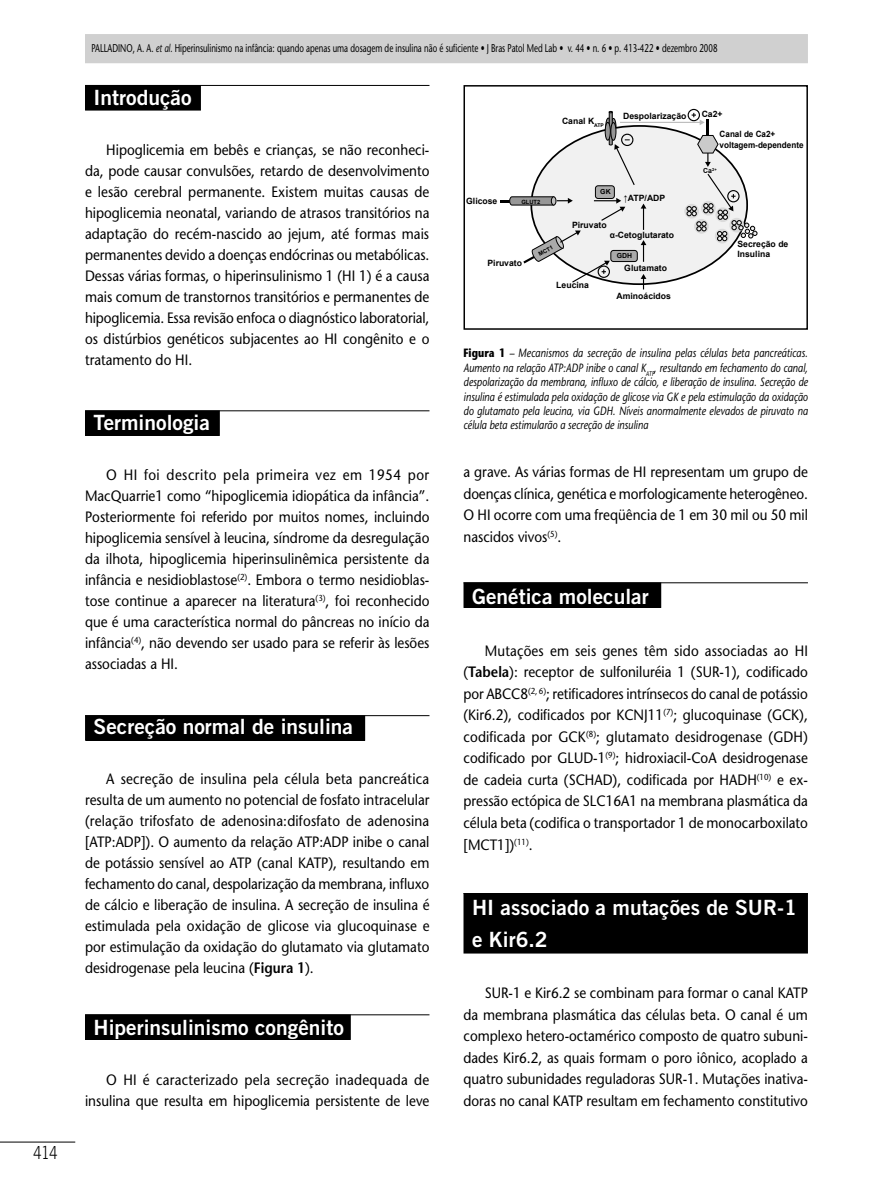
<style>
.page{position:relative;width:893px;height:1191px;background:#fff}
.page>*{position:absolute;margin:0;border:0;box-sizing:border-box;transform-origin:0 0}
.t1{font:21px/31.3px "Trade Gothic LT Std Bd 2";color:#fff}
.t2{font:300 18px "Trade Gothic LT Std";color:#000;scale:.8 1}
.t3{font:500 15px/21px "Stone Sans Std";color:#000;text-align:justify;scale:.9 1}
.t4{font:italic 500 12px/14.4px "Stone Sans Std";color:#000;text-align:justify;scale:.8 1}
.t5{font:500 11.25px "Stone Sans Std";color:#000;scale:.7 1}
.t6{font:700 8.7px/10.4px "Arial";color:#000}
.t7{font:700 8.7px/10.4px "Arial";color:#000;scale:.94 1}
.t8{font:700 6.9px "Arial";color:#000}
.t9{font:700 5.7px "Arial";color:#000}
.s1{font-style:italic}
.s2{font-weight:600}
.s3{font-weight:700;font-style:normal}
</style>
<div class="page">
<div style="left:86px;top:35px;width:721px;height:27px;background:#d0d0d0"></div>
<div style="left:85px;top:34px;width:723px;height:29px;border:2px solid #d0d0d0"></div>
<hr style="left:0;top:1141px;width:75px;height:1px;background:#000">
<div style="left:464px;top:894px;width:343px;height:58px;background:#000"></div>
<div style="left:463px;top:893px;width:345px;height:60px;border:2px solid #000"></div>
<hr style="left:463px;top:893px;width:345px;height:1px;background:#000">
<div style="left:464px;top:583px;width:196px;height:24px;background:#000"></div>
<div style="left:463px;top:582px;width:198px;height:26px;border:2px solid #000"></div>
<hr style="left:463px;top:582px;width:345px;height:1px;background:#000">
<div style="left:86px;top:1015px;width:264px;height:24px;background:#000"></div>
<div style="left:85px;top:1014px;width:266px;height:26px;border:2px solid #000"></div>
<hr style="left:85px;top:1014px;width:344px;height:1px;background:#000">
<div style="left:86px;top:716px;width:278px;height:24px;background:#000"></div>
<div style="left:85px;top:715px;width:280px;height:26px;border:2px solid #000"></div>
<hr style="left:85px;top:715px;width:344px;height:1px;background:#000">
<div style="left:86px;top:411px;width:133px;height:24px;background:#000"></div>
<div style="left:85px;top:410px;width:135px;height:26px;border:2px solid #000"></div>
<hr style="left:85px;top:410px;width:344px;height:1px;background:#000">
<div style="left:86px;top:86px;width:114px;height:24px;background:#000"></div>
<div style="left:85px;top:85px;width:116px;height:26px;border:2px solid #000"></div>
<hr style="left:85px;top:85px;width:344px;height:1px;background:#000">
<div style="left:463px;top:85px;width:345px;height:245px;border:2px solid #000"></div>
<div style="left:605px;top:118px;width:6px;height:18px;border:1px solid #000;border-radius:50%"></div>
<div style="left:531px;top:126px;width:216px;height:158px;background:#f1f1f1;border-radius:50%"></div>
<div style="left:595px;top:186px;width:19px;height:12px;background:#aaa;border-radius:3px"></div>
<div style="left:595px;top:185px;width:20px;height:14px;border:1px solid #000;border-radius:3px"></div>
<div style="left:611px;top:250px;width:26px;height:11px;background:#aaa;border-radius:3px"></div>
<div style="left:611px;top:250px;width:26px;height:12px;border:1px solid #000;border-radius:3px"></div>
<div style="left:605px;top:122px;width:5px;height:18px;background:#959595;border-radius:50%"></div>
<div style="left:605px;top:122px;width:6px;height:18px;border:1px solid #000;border-radius:50%"></div>
<svg style="left:684px;top:204px;width:15px;height:14px"></svg>
<svg style="left:715px;top:229px;width:14px;height:14px"></svg>
<svg style="left:641px;top:274px;width:5px;height:15px"></svg>
<svg style="left:641px;top:240px;width:5px;height:22px"></svg>
<svg style="left:641px;top:204px;width:5px;height:26px"></svg>
<svg style="left:500px;top:196px;width:73px;height:9px"></svg>
<svg style="left:594px;top:198px;width:31px;height:23px"></svg>
<hr style="left:620px;top:122px;width:80px;height:1px;background:#bcbcbc">
<svg style="left:687px;top:174px;width:70px;height:67px"></svg>
<svg style="left:523px;top:230px;width:87px;height:53px"></svg>
<div style="left:688px;top:109px;width:12px;height:12px;border:1px solid #000;border-radius:50%"></div>
<svg style="left:692px;top:113px;width:27px;height:54px"></svg>
<svg style="left:609px;top:111px;width:26px;height:74px"></svg>
<p class="t2" style="left:33px;top:1141px;width:32px">414</p>
<p class="t5" style="left:92px;top:42px;width:13px">Palladino</p>
<p class="t5" style="left:133px;top:42px;width:837px">, A. A. <span class="s1">et al.</span> Hiperinsulinismo na infância: quando apenas uma dosagem de insulina não é suficiente • J Bras Patol Med Lab • v. 44 • n. 6 • p. 413-422 • dezembro 2008</p>
<h1 class="t1" style="left:94px;top:81px;width:100px">Introdução</h1>
<p class="t3" style="left:85px;top:139px;width:384px;text-indent:21px">Hipoglicemia em bebês e crianças, se não reconheci&shy;da, pode causar convulsões, retardo de desenvolvimento e lesão cerebral permanente. Existem muitas causas de hipoglicemia neonatal, variando de atrasos transitórios na adaptação do recém-nascido ao jejum, até formas mais permanentes devido a doenças endócrinas ou metabólicas.<br>Dessas várias formas, o hiperinsulinismo 1 (HI 1) é a causa mais comum de transtornos transitórios e permanentes de hipoglicemia. Essa revisão enfoca o diagnóstico laboratorial, os distúrbios genéticos subjacentes ao HI congênito e o tratamento do HI.</p>
<h1 class="t1" style="left:94px;top:406px;width:118px">Terminologia</h1>
<p class="t3" style="left:85px;top:464px;width:384px;text-indent:21px">O HI foi descrito pela primeira vez em 1954 por MacQuarrie1 como “hipoglicemia idiopática da infância”.<br>Posteriormente foi referido por muitos nomes, incluindo hipoglicemia sensível à leucina, síndrome da desregulação da ilhota, hipoglicemia hiperinsulinêmica persistente da infância e nesidioblastose<sup>(2)</sup>. Embora o termo nesidioblas&shy;tose continue a aparecer na literatura<sup>(3)</sup>, foi reconhecido que é uma característica normal do pâncreas no início da infância<sup>(4)</sup>, não devendo ser usado para se referir às lesões associadas a HI.</p>
<h1 class="t1" style="left:94px;top:710px;width:261px">Secreção normal de insulina</h1>
<p class="t3" style="left:85px;top:768px;width:384px;text-indent:21px">A secreção de insulina pela célula beta pancreática resulta de um aumento no potencial de fosfato intracelular (relação trifosfato de adenosina:difosfato de adenosina [ATP:ADP]). O aumento da relação ATP:ADP inibe o canal de potássio sensível ao ATP (canal KATP), resultando em fechamento do canal, despolarização da membrana, influxo de cálcio e liberação de insulina. A secreção de insulina é estimulada pela oxidação de glicose via glucoquinase e por estimulação da oxidação do glutamato via glutamato desidrogenase pela leucina (<span class="s2">Figura 1</span>).</p>
<h1 class="t1" style="left:94px;top:1011px;width:252px">Hiperinsulinismo congênito</h1>
<p class="t3" style="left:85px;top:1069px;width:384px;text-align:right">O HI é caracterizado pela secreção inadequada de insulina que resulta em hipoglicemia persistente de leve</p>
<p class="t6" style="left:562px;top:116px;width:43px">Canal K<sub>ATP</sub></p>
<p class="t6" style="left:623px;top:111px;width:65px">Despolarização</p>
<p class="t6" style="left:702px;top:109px;width:22px">Ca2+</p>
<p class="t7" style="left:720px;top:129px;width:91px">Canal de Ca2+ voltagem-dependente</p>
<p class="t8" style="left:703px;top:166px;width:15px">Ca<sup>2+</sup></p>
<p class="t6" style="left:466px;top:196px;width:33px">Glicose</p>
<p class="t9" style="left:521px;top:198px;width:20px">GLUT2</p>
<p class="t8" style="left:600px;top:187px;width:12px">GK</p>
<p class="t6" style="left:624px;top:193px;width:43px">↑ATP/ADP</p>
<p class="t6" style="left:572px;top:220px;width:36px">Piruvato</p>
<p class="t6" style="left:487px;top:258px;width:36px">Piruvato</p>
<p class="t9" style="left:537px;top:250px;width:17px;rotate:-27deg">MCT1</p>
<p class="t6" style="left:610px;top:230px;width:66px">α-Cetoglutarato</p>
<p class="t8" style="left:617px;top:251px;width:17px">GDH</p>
<p class="t6" style="left:624px;top:263px;width:44px">Glutamato</p>
<p class="t6" style="left:737px;top:239px;width:52px">Secreção de<br>Insulina</p>
<p class="t6" style="left:556px;top:280px;width:34px">Leucina</p>
<p class="t6" style="left:617px;top:291px;width:56px">Aminoácidos</p>
<p class="t4" style="left:463px;top:346px;width:432px"><span class="s3">Figura 1</span> – Mecanismos da secreção de insulina pelas células beta pancreáticas.<br>Aumento na relação ATP:ADP inibe o canal K<sub>ATP</sub>, resultando em fechamento do canal, despolarização da membrana, influxo de cálcio, e liberação de insulina. Secreção de insulina é estimulada pela oxidação de glicose via GK e pela estimulação da oxidação do glutamato pela leucina, via GDH. Níveis anormalmente elevados de piruvato na célula beta estimularão a secreção de insulina</p>
<p class="t3" style="left:463px;top:461px;width:384px;line-height:21.6px">a grave. As várias formas de HI representam um grupo de doenças clínica, genética e morfologicamente heterogêneo.<br>O HI ocorre com uma freqüência de 1 em 30 mil ou 50 mil nascidos vivos<sup>(5)</sup>.</p>
<h1 class="t1" style="left:472px;top:580px;width:178px">Genética molecular</h1>
<p class="t3" style="left:463px;top:639px;width:384px;line-height:21.6px;text-indent:21px">Mutações em seis genes têm sido associadas ao HI (<span class="s2">Tabela</span>): receptor de sulfoniluréia 1 (SUR-1), codificado por ABCC8<sup>(2,</sup> <sup>6)</sup>; retificadores intrínsecos do canal de potássio (Kir6.2), codificados por KCNJ11<sup>(7)</sup>; glucoquinase (GCK), codificada por GCK<sup>(8)</sup>; glutamato desidrogenase (GDH) codificado por GLUD-1<sup>(9)</sup>; hidroxiacil-CoA desidrogenase de cadeia curta (SCHAD), codificada por HADH<sup>(10)</sup> e ex&shy;pressão ectópica de SLC16A1 na membrana plasmática da célula beta (codifica o transportador 1 de monocarboxilato [MCT1])<sup>(11)</sup>.</p>
<h1 class="t1" style="left:472px;top:892px;width:326px">HI associado a mutações de SUR-1 e Kir6.2</h1>
<p class="t3" style="left:463px;top:982px;width:384px;line-height:21.6px;text-indent:21px">SUR-1 e Kir6.2 se combinam para formar o canal KATP da membrana plasmática das células beta. O canal é um complexo hetero-octamérico composto de quatro subuni&shy;dades Kir6.2, as quais formam o poro iônico, acoplado a quatro subunidades reguladoras SUR-1. Mutações inativa&shy;doras no canal KATP resultam em fechamento constitutivo</p>
</div>
